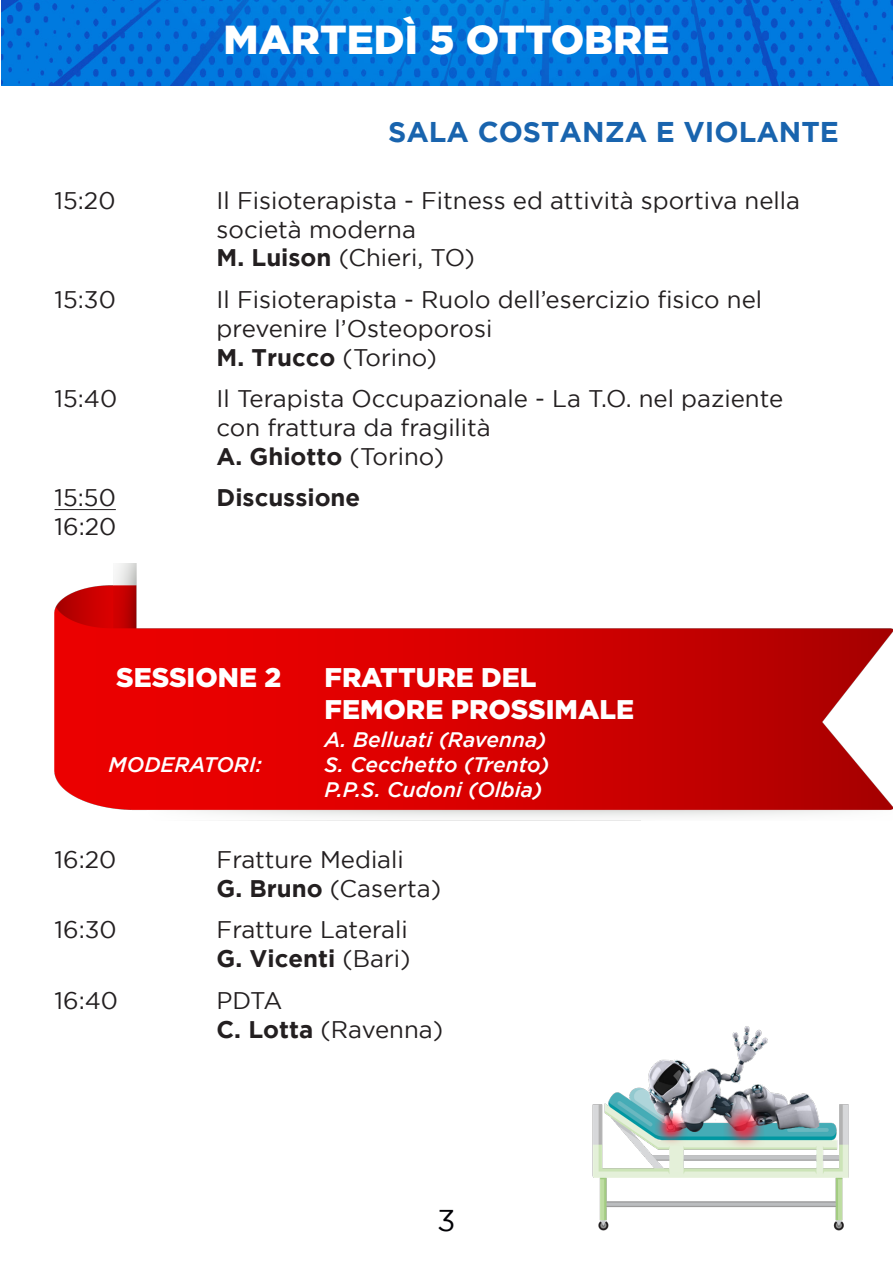
<style>
.page{position:relative;width:893px;height:1263px;background:#fff}
.page>*{position:absolute;margin:0;border:0;box-sizing:border-box;transform-origin:0 0}
.t1{font:900 40.5px "Gotham";color:#fff}
.t2{font:30px "Gotham";color:#020206}
.t3{font:700 28.5px "Gotham";color:#1964ae}
.t4{font:900 27px/32.4px "Gotham";color:#fff}
.t5{font:24px/28.8px "Gotham";color:#231f20}
.t6{font:700 24px "Gotham";color:#231f20}
.t7{font:italic 500 21px/25.2px "Gotham";color:#fff}
.s1{font-weight:700}
</style>
<div class="page">
<img style="left:1px;top:0;width:892px;height:85px">
<img style="left:592px;top:1026px;width:257px;height:205px">
<hr style="left:55px;top:509px;width:61px;height:1px;background:#231f20">
<img style="left:55px;top:563px;width:838px;height:258px">
<p class="t1" style="left:224px;top:16px;width:447px">MARTEDÌ 5 OTTOBRE</p>
<p class="t3" style="left:388px;top:115px;width:452px">SALA COSTANZA E VIOLANTE</p>
<p class="t5" style="left:55px;top:186px;width:62px">15:20</p>
<p class="t5" style="left:217px;top:186px;width:585px">Il Fisioterapista - Fitness ed attività sportiva nella società moderna<br><span class="s1">M. Luison</span> (Chieri, TO)</p>
<p class="t5" style="left:55px;top:285px;width:63px">15:30</p>
<p class="t5" style="left:217px;top:285px;width:547px">Il Fisioterapista - Ruolo dell’esercizio fisico nel prevenire l’Osteoporosi<br><span class="s1">M. Trucco</span> (Torino)</p>
<p class="t5" style="left:55px;top:384px;width:64px">15:40</p>
<p class="t5" style="left:217px;top:384px;width:568px">Il Terapista Occupazionale - La T.O. nel paziente con frattura da fragilità<br><span class="s1">A. Ghiotto</span> (Torino)</p>
<p class="t5" style="left:55px;top:483px;width:63px">15:50</p>
<p class="t6" style="left:217px;top:484px;width:145px">Discussione</p>
<p class="t5" style="left:55px;top:512px;width:63px">16:20</p>
<p class="t4" style="left:116px;top:660px;width:167px">SESSIONE 2</p>
<p class="t4" style="left:325px;top:660px;width:311px">FRATTURE DEL<br>FEMORE PROSSIMALE</p>
<p class="t7" style="left:325px;top:726px;width:223px">A. Belluati (Ravenna)</p>
<p class="t7" style="left:109px;top:752px;width:155px">MODERATORI:</p>
<p class="t7" style="left:325px;top:752px;width:226px">S. Cecchetto (Trento)<br>P.P.S. Cudoni (Olbia)</p>
<p class="t5" style="left:55px;top:845px;width:63px">16:20</p>
<p class="t5" style="left:217px;top:845px;width:226px">Fratture Mediali<br><span class="s1">G. Bruno</span> (Caserta)</p>
<p class="t5" style="left:55px;top:915px;width:64px">16:30</p>
<p class="t5" style="left:217px;top:915px;width:195px">Fratture Laterali<br><span class="s1">G. Vicenti</span> (Bari)</p>
<p class="t5" style="left:55px;top:985px;width:65px">16:40</p>
<p class="t5" style="left:217px;top:985px;width:228px">PDTA<br><span class="s1">C. Lotta</span> (Ravenna)</p>
<p class="t2" style="left:437px;top:1204px;width:20px">3</p>
</div>
